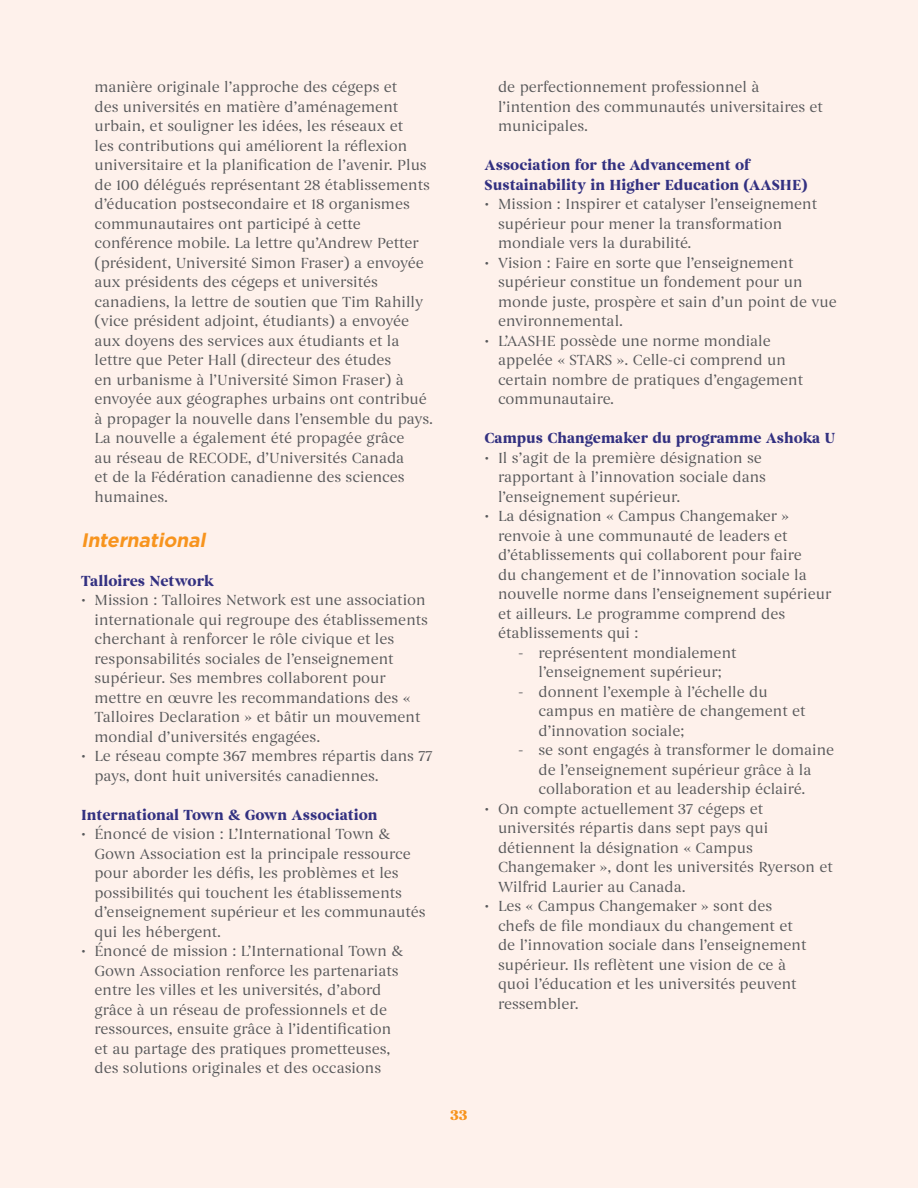
<style>
.page{position:relative;width:918px;height:1188px;background:#fef1eb}
.page>*{position:absolute;margin:0;border:0;box-sizing:border-box;transform-origin:0 0}
.t1{font:italic 700 19.5px "Gotham";color:#f7941e}
.t2{font:15px/19.5px "Begum";color:#58595b}
.t3{font:700 15px/19.5px "Begum";color:#333181}
.t4{font:700 15px "Begum";color:#f7941e}
</style>
<div class="page">
<p class="t2" style="left:94px;top:78px;width:340px">manière originale l’approche des cégeps et<br>des universités en matière d’aménagement urbain, et souligner les idées, les réseaux et<br>les contributions qui améliorent la réflexion universitaire et la planification de l’avenir. Plus de 100 délégués représentant 28 établissements d’éducation postsecondaire et 18 organismes communautaires ont participé à cette conférence mobile. La lettre qu’Andrew Petter (président, Université Simon Fraser) a envoyée aux présidents des cégeps et universités canadiens, la lettre de soutien que Tim Rahilly (vice président adjoint, étudiants) a envoyée aux doyens des services aux étudiants et la lettre que Peter Hall (directeur des études<br>en urbanisme à l’Université Simon Fraser) à envoyée aux géographes urbains ont contribué à propager la nouvelle dans l’ensemble du pays.<br>La nouvelle a également été propagée grâce<br>au réseau de RECODE, d’Universités Canada<br>et de la Fédération canadienne des sciences humaines.</p>
<h1 class="t1" style="left:81px;top:529px;width:130px">International</h1>
<p class="t3" style="left:81px;top:571px;width:134px">Talloires Network</p>
<p class="t2" style="left:94px;top:591px;width:335px;text-indent:-14px">• Mission : Talloires Network est une association internationale qui regroupe des établissements cherchant à renforcer le rôle civique et les responsabilités sociales de l’enseignement supérieur. Ses membres collaborent pour mettre en œuvre les recommandations des « Talloires Declaration » et bâtir un mouvement mondial d’universités engagées.</p>
<p class="t2" style="left:94px;top:747px;width:340px;text-indent:-14px">• Le réseau compte 367 membres répartis dans 77 pays, dont huit universités canadiennes.</p>
<p class="t3" style="left:81px;top:805px;width:298px">International Town &amp; Gown Association</p>
<p class="t2" style="left:94px;top:825px;width:333px;text-indent:-14px">• Énoncé de vision : L’International Town &amp; Gown Association est la principale ressource pour aborder les défis, les problèmes et les possibilités qui touchent les établissements d’enseignement supérieur et les communautés qui les hébergent.</p>
<p class="t2" style="left:81px;top:942px;width:324px;text-align:center">• Énoncé de mission : L’International Town &amp; Gown Association renforce les partenariats entre les villes et les universités, d’abord grâce à un réseau de professionnels et de ressources, ensuite grâce à l’identification<br>et au partage des pratiques prometteuses, des solutions originales et des occasions</p>
<p class="t2" style="left:498px;top:78px;width:327px">de perfectionnement professionnel à l’intention des communautés universitaires et municipales.</p>
<p class="t3" style="left:485px;top:156px;width:325px">Association for the Advancement of<br>Sustainability in Higher Education (AASHE)</p>
<p class="t2" style="left:498px;top:195px;width:321px;text-indent:-14px">• Mission : Inspirer et catalyser l’enseignement supérieur pour mener la transformation mondiale vers la durabilité.</p>
<p class="t2" style="left:498px;top:253px;width:340px;text-indent:-14px">• Vision : Faire en sorte que l’enseignement supérieur constitue un fondement pour un monde juste, prospère et sain d’un point de vue environnemental.</p>
<p class="t2" style="left:498px;top:331px;width:307px;text-indent:-14px">• L’AASHE possède une norme mondiale appelée « STARS ». Celle-ci comprend un certain nombre de pratiques d’engagement communautaire.</p>
<p class="t3" style="left:485px;top:429px;width:352px">Campus Changemaker du programme Ashoka U</p>
<p class="t2" style="left:498px;top:448px;width:270px;text-indent:-14px">• Il s’agit de la première désignation se rapportant à l’innovation sociale dans l’enseignement supérieur.</p>
<p class="t2" style="left:498px;top:507px;width:335px;text-indent:-14px">• La désignation « Campus Changemaker » renvoie à une communauté de leaders et d’établissements qui collaborent pour faire<br>du changement et de l’innovation sociale la nouvelle norme dans l’enseignement supérieur et ailleurs. Le programme comprend des établissements qui :</p>
<p class="t2" style="left:518px;top:643px;width:220px;text-align:center">- représentent mondialement l’enseignement supérieur;</p>
<p class="t2" style="left:539px;top:682px;width:269px;text-indent:-20px">- donnent l’exemple à l’échelle du campus en matière de changement et d’innovation sociale;</p>
<p class="t2" style="left:518px;top:741px;width:318px;text-align:center">- se sont engagés à transformer le domaine de l’enseignement supérieur grâce à la collaboration et au leadership éclairé.</p>
<p class="t2" style="left:498px;top:799px;width:336px;text-indent:-14px">• On compte actuellement 37 cégeps et universités répartis dans sept pays qui détiennent la désignation « Campus Changemaker », dont les universités Ryerson et Wilfrid Laurier au Canada.</p>
<p class="t2" style="left:498px;top:897px;width:310px;text-indent:-14px">• Les « Campus Changemaker » sont des chefs de file mondiaux du changement et de l’innovation sociale dans l’enseignement supérieur. Ils reflètent une vision de ce à quoi l’éducation et les universités peuvent ressembler.</p>
<p class="t4" style="left:450px;top:1106px;width:19px">33</p>
</div>
